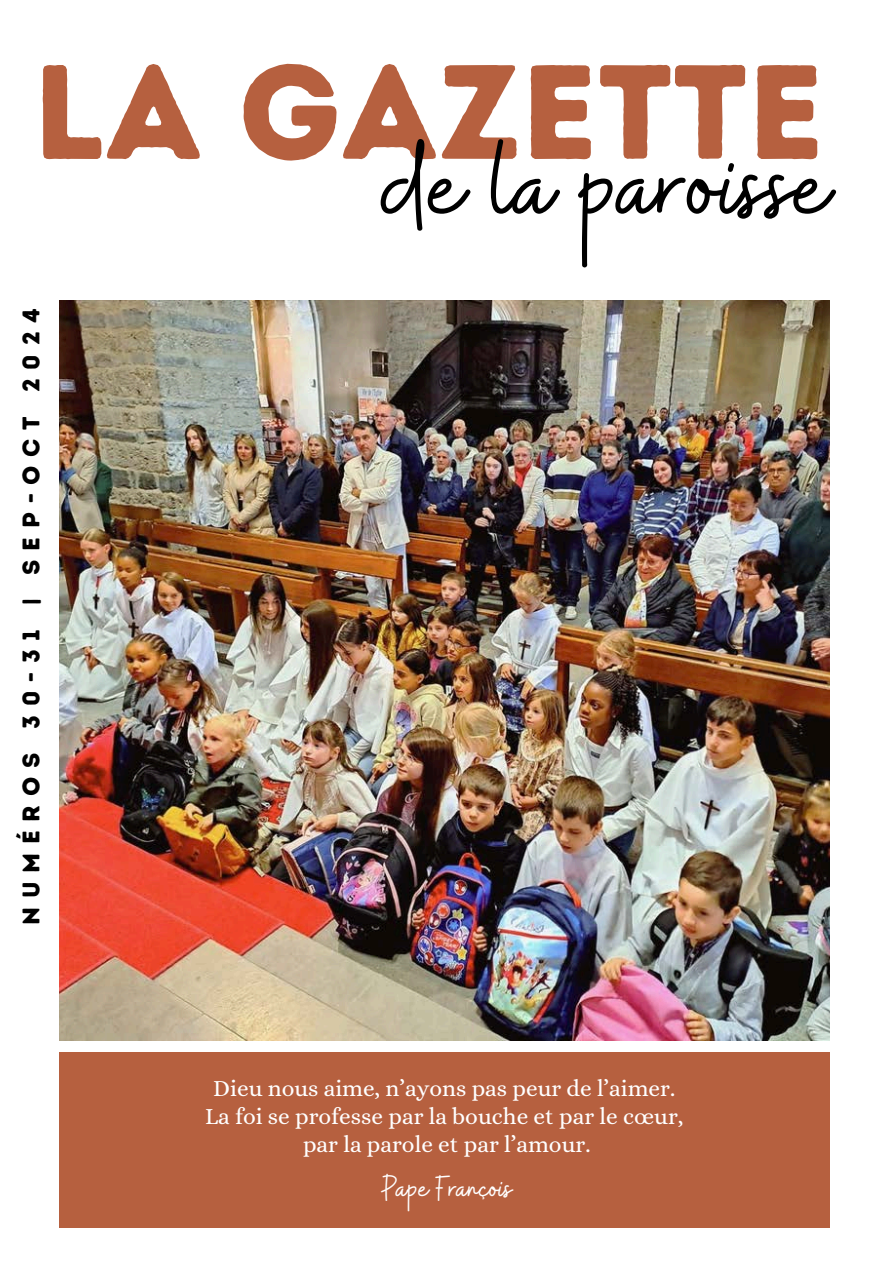
<style>
.page{position:relative;width:894px;height:1264px;background:#fff}
.page>*{position:absolute;margin:0;border:0;box-sizing:border-box;transform-origin:0 0}
.t1{font:133.8px "Intro Rust Base";color:#b6603f}
.t2{font:127.5px "Buffalo";color:#000}
.t3{font:36px "Buffalo";color:#fff}
.t4{font:24px "Intro Rust Base";letter-spacing:.365em;color:#000}
.t5{font:23.25px "Alice";color:#fff}
</style>
<div class="page">
<img style="left:59px;top:300px;width:770px;height:740px">
<div style="left:59px;top:1051px;width:770px;height:175px;background:#b6603f"></div>
<p class="t1" style="left:33px;top:32px;width:792px">LA GAZETTE</p>
<p class="t2" style="left:382px;top:103px;width:449px">de la paroisse</p>
<h1 class="t4" style="left:17px;top:925px;width:618px;rotate:-90deg">NUMÉROS 30-31 | SEP-OCT 2024</h1>
<p class="t5" style="left:213px;top:1074px;width:463px">Dieu nous aime, n’ayons pas peur de l’aimer.</p>
<p class="t5" style="left:205px;top:1102px;width:480px">La foi se professe par la bouche et par le cœur,</p>
<p class="t5" style="left:303px;top:1131px;width:289px">par la parole et par l’amour.</p>
<h2 class="t3" style="left:381px;top:1165px;width:132px">Pape François</h2>
</div>
